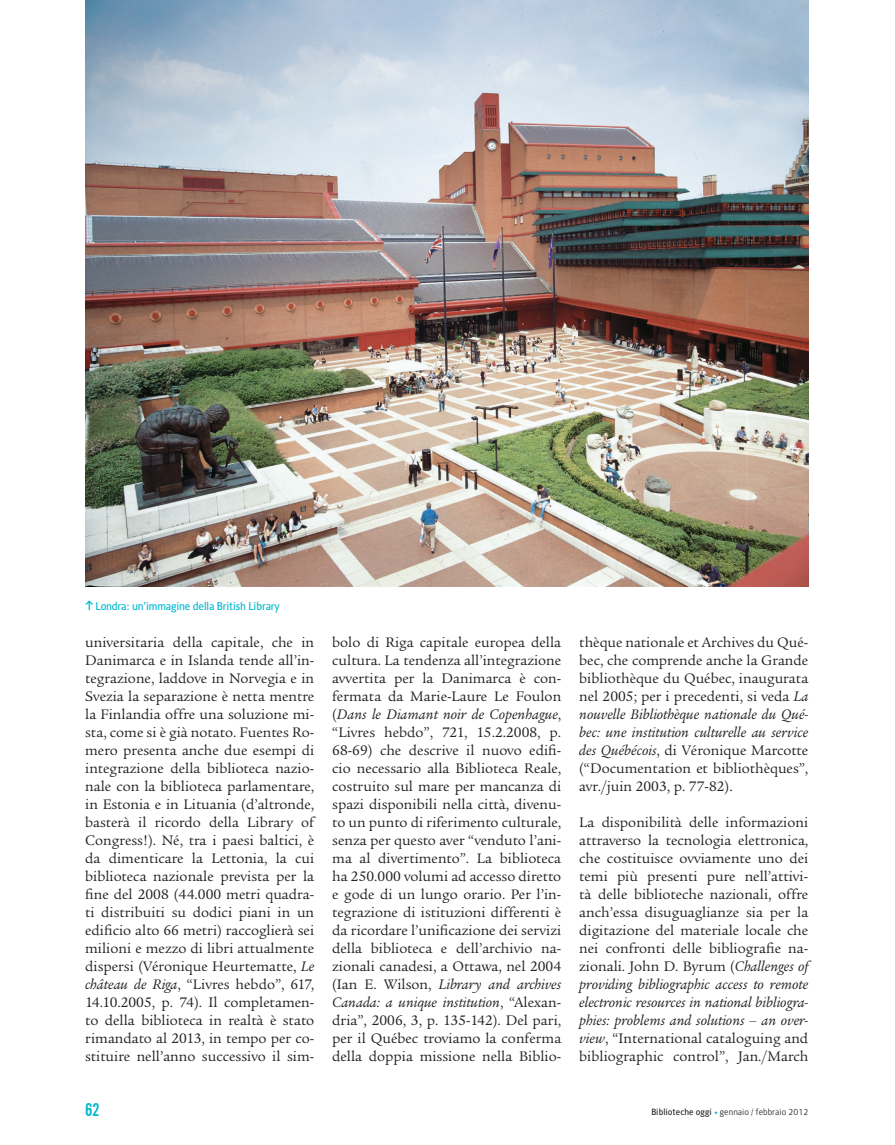
<style>
.page{position:relative;width:895px;height:1145px;background:#fff}
.page>*{position:absolute;margin:0;border:0;box-sizing:border-box;transform-origin:0 0}
.t1{font:18px "Alternate Gothic No 2 BT";color:#00b7ce}
.t2{font:15px/18px "Legacy Ser ITC";color:#231f20;text-align:justify}
.t3{font:11.25px "Alber";letter-spacing:-.02em;color:#00b7ce}
.t4{font:300 9px "Alber";color:#231f20}
.s1{font-family:"Klavika";font-weight:700}
.s2{font-style:italic}
.s3{font-weight:400}
.s4{font-weight:700;font-style:italic;color:#00b7ce}
</style>
<div class="page">
<img style="left:85px;top:0;width:723px;height:586px">
<p class="t3" style="left:85px;top:599px;width:196px"><span class="s1">•</span> Londra: un’immagine della British Library</p>
<p class="t2" style="left:85px;top:633px;width:230px">universitaria della capitale, che in Danimarca e in Islanda tende all’in&shy;tegrazione, laddove in Norvegia e in Svezia la separazione è netta mentre la Finlandia offre una soluzione mi&shy;sta, come si è già notato. Fuentes Ro&shy;mero presenta anche due esempi di integrazione della biblioteca nazio&shy;nale con la biblioteca parlamentare, in Estonia e in Lituania (d’altronde, basterà il ricordo della Library of Congress!). Né, tra i paesi baltici, è da dimenticare la Lettonia, la cui biblioteca nazionale prevista per la fine del 2008 (44.000 metri quadra&shy;ti distribuiti su dodici piani in un edificio alto 66 metri) raccoglierà sei milioni e mezzo di libri attualmente dispersi (Véronique Heurtematte, <span class="s2">Le château de Riga</span>, “Livres hebdo”, 617, 14.10.2005, p. 74). Il completamen&shy;to della biblioteca in realtà è stato rimandato al 2013, in tempo per co&shy;stituire nell’anno successivo il sim-</p>
<p class="t2" style="left:332px;top:633px;width:230px">bolo di Riga capitale europea della cultura. La tendenza all’integrazione avvertita per la Danimarca è con&shy;fermata da Marie-Laure Le Foulon (<span class="s2">Dans le Diamant noir de Copenhague</span>, “Livres hebdo”, 721, 15.2.2008, p.<br>68-69) che descrive il nuovo edifi&shy;cio necessario alla Biblioteca Reale, costruito sul mare per mancanza di spazi disponibili nella città, divenu&shy;to un punto di riferimento culturale, senza per questo aver “venduto l’ani&shy;ma al divertimento”. La biblioteca ha 250.000 volumi ad accesso diretto e gode di un lungo orario. Per l’in&shy;tegrazione di istituzioni differenti è da ricordare l’unificazione dei servizi della biblioteca e dell’archivio na&shy;zionali canadesi, a Ottawa, nel 2004 (Ian E. Wilson, <span class="s2">Library and archives Canada: a unique institution</span>, “Alexan&shy;dria”, 2006, 3, p. 135-142). Del pari, per il Québec troviamo la conferma della doppia missione nella Biblio-</p>
<p class="t2" style="left:579px;top:633px;width:230px">thèque nationale et Archives du Qué&shy;bec, che comprende anche la Grande bibliothèque du Québec, inaugurata nel 2005; per i precedenti, si veda <span class="s2">La nouvelle Bibliothèque nationale du Qué&shy;bec: une institution culturelle au service des Québécois</span>, di Véronique Marcotte (“Documentation et bibliothèques”, avr./juin 2003, p. 77-82).</p>
<p class="t2" style="left:579px;top:813px;width:230px">La disponibilità delle informazioni attraverso la tecnologia elettronica, che costituisce ovviamente uno dei temi più presenti pure nell’attivi&shy;tà delle biblioteche nazionali, offre anch’essa disuguaglianze sia per la digitazione del materiale locale che nei confronti delle bibliografie na&shy;zionali. John D. Byrum (<span class="s2">Challenges of providing bibliographic access to remote electronic resources in national bibliogra&shy;phies: problems and solutions – an over&shy;view</span>, “International cataloguing and bibliographic control”, Jan./March</p>
<p class="t1" style="left:85px;top:1099px;width:16px">62</p>
<p class="t4" style="left:651px;top:1106px;width:158px"><span class="s3">Biblioteche oggi</span> <span class="s4">•</span> gennaio / febbraio 2012</p>
</div>
